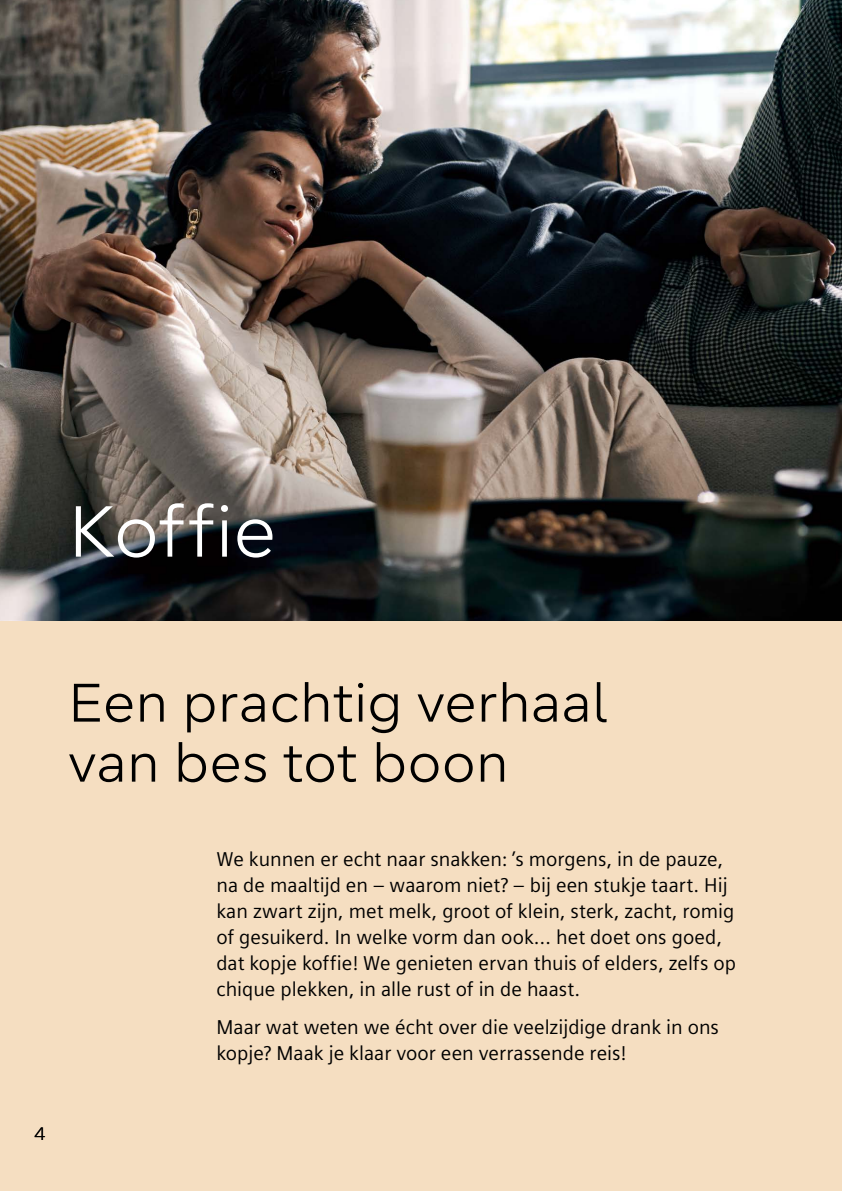
<style>
.page{position:relative;width:842px;height:1191px;background:#f5dec1}
.page>*{position:absolute;margin:0;border:0;box-sizing:border-box;transform-origin:0 0}
._02__Topline___optio{font:72px "Siemens Progress";letter-spacing:-.005em;color:#fff}
._02__Topline___optio-2{font:54px/60px "Siemens Progress";color:#000}
._05__Marginal_notes{font:20px/26px "Siemens Sans";color:#000}
.t1{font:18px "Siemens Progress";color:#000}
</style>
<div class="page">
<img style="left:0;top:0;width:842px;height:621px">
<p class="_02__Topline___optio" style="left:68px;top:484px;width:210px">Koffie</p>
<p class="_02__Topline___optio-2" style="left:68px;top:671px;width:541px">Een prachtig verhaal van bes tot boon</p>
<p class="t1" style="left:34px;top:1121px;width:13px">4</p>
<p class="_05__Marginal_notes" style="left:216px;top:846px;width:521px">We kunnen er echt naar snakken: ’s morgens, in de pauze, na de maaltijd en – waarom niet? – bij een stukje taart. Hij kan zwart zijn, met melk, groot of klein, sterk, zacht, romig of gesuikerd. In welke vorm dan ook… het doet ons goed, dat kopje koffie! We genieten ervan thuis of elders, zelfs op chique plekken, in alle rust of in de haast.</p>
<p class="_05__Marginal_notes" style="left:216px;top:1013px;width:504px">Maar wat weten we écht over die veelzijdige drank in ons kopje? Maak je klaar voor een verrassende reis!</p>
</div>
